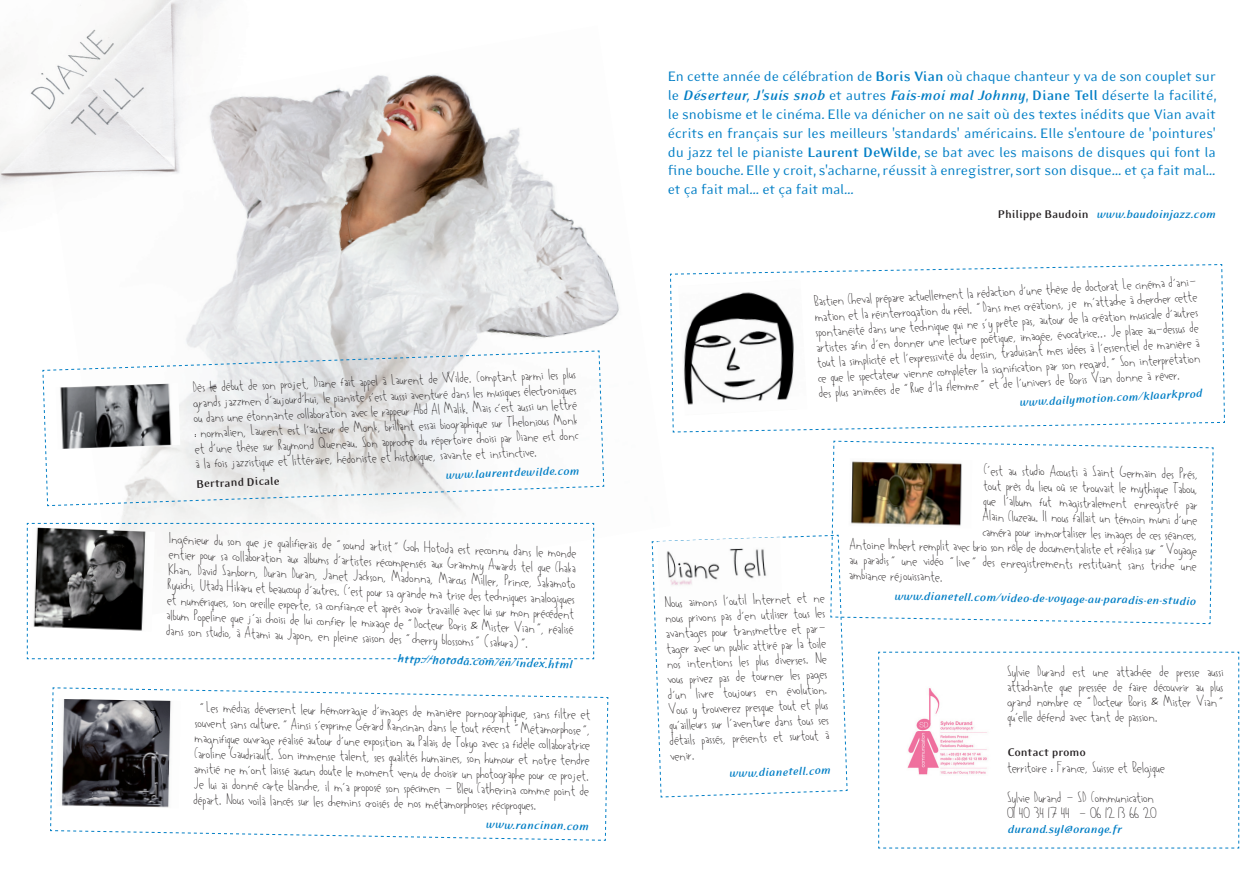
<style>
.page{position:relative;width:1259px;height:893px;background:#fff}
.page>*{position:absolute;margin:0;border:0;box-sizing:border-box;transform-origin:0 0}
.t1{font:15.75px/18.9px "Eidetic Modern";letter-spacing:-.01em;color:#007ec5;text-align:justify}
.t2{font:12.75px/15.3px "Kowalski";color:#231f20;text-align:justify}
.t3{font:italic 700 12.75px "Eidetic Modern";letter-spacing:-.01em;color:#007ec5}
.t4{font:700 12.75px "Eidetic Modern";color:#231f20}
.s1{font-weight:700}
.s2{font-weight:700;font-style:italic}
.s3{font-style:normal;color:#231f20}
</style>
<div class="page">
<img style="left:0;top:0;width:212px;height:546px">
<img style="left:44px;top:26px;width:576px;height:593px">
<svg style="left:42px;top:350px;width:562px;height:156px"></svg>
<svg style="left:27px;top:523px;width:567px;height:136px"></svg>
<svg style="left:50px;top:687px;width:558px;height:154px"></svg>
<img style="left:56px;top:699px;width:125px;height:109px">
<svg style="left:831px;top:440px;width:408px;height:409px"></svg>
<svg style="left:651px;top:534px;width:197px;height:264px"></svg>
<img style="left:657px;top:537px;width:125px;height:65px">
<svg style="left:670px;top:264px;width:555px;height:169px"></svg>
<p class="t2" style="left:193px;top:380px;width:385px;rotate:-2deg">Dès le début de son projet, Diane fait appel à Laurent de Wilde. Comptant parmi les plus grands jazzmen d’aujourd’hui, le pianiste s’est aussi aventuré dans les musiques électroniques ou dans une étonnante collaboration avec le rappeur Abd Al Malik. Mais c’est aussi un lettré : normalien, Laurent est l’auteur de Monk, brillant essai biographique sur Thelonious Monk et d’une thèse sur Raymond Queneau. Son approche du répertoire choisi par Diane est donc à la fois jazzistique et littéraire, hédoniste et historique, savante et instinctive.</p>
<p class="t4" style="left:196px;top:477px;width:86px;rotate:-2deg">Bertrand Dicale</p>
<p class="t3" style="left:445px;top:468px;width:136px;rotate:-2deg">www.laurentdewilde.com</p>
<p class="t2" style="left:170px;top:532px;width:409px;rotate:2deg">Ingénieur du son que je qualifierais de “sound artist” Goh Hotoda est reconnu dans le monde entier pour sa collaboration aux albums d’artistes récompensés aux Grammy Awards tel que Chaka Khan, David Sanborn, Duran Duran, Janet Jackson, Madonna, Marcus Miller, Prince, Sakamoto Ryuichi, Utada Hikaru et beaucoup d’autres. C’est pour sa grande maîtrise des techniques analogiques et numériques, son oreille experte, sa confiance et après avoir travaillé avec lui sur mon précédent album Popeline que j’ai choisi de lui confier le mixage de “Docteur Boris &amp; Mister Vian”, réalisé dans son studio, à Atami au Japon, en pleine saison des “cherry blossoms” (sakura)”.</p>
<p class="t3" style="left:397px;top:652px;width:177px;rotate:2deg">http://hotoda.com/en/index.html</p>
<p class="t2" style="left:195px;top:700px;width:397px;text-indent:5px;rotate:1deg">“Les médias déversent leur hémorragie d’images de manière pornographique, sans filtre et souvent sans culture.” Ainsi s’exprime Gérard Rancinan dans le tout récent “Métamorphose”, magnifique ouvrage réalisé autour d’une exposition au Palais de Tokyo avec sa fidèle collaboratrice Caroline Gaudriault. Son immense talent, ses qualités humaines, son humour et notre tendre amitié ne m’ont laissé aucun doute le moment venu de choisir un photographe pour ce projet.<br>Je lui ai donné carte blanche, il m’a proposé son spécimen - Bleu Catherina comme point de départ. Nous voilà lancés sur les chemins croisés de nos métamorphoses réciproques.</p>
<p class="t3" style="left:486px;top:818px;width:104px;rotate:1deg">www.rancinan.com</p>
<p class="t1" style="left:668px;top:67px;width:550px">En cette année de célébration de <span class="s1">Boris Vian</span> où chaque chanteur y va de son couplet sur le <span class="s2">Déserteur, J'suis snob</span> et autres <span class="s2">Fais-moi mal Johnny</span>, <span class="s1">Diane Tell</span> déserte la facilité, le snobisme et le cinéma. Elle va dénicher on ne sait où des textes inédits que Vian avait écrits en français sur les meilleurs 'standards' américains. Elle s'entoure de 'pointures' du jazz tel le pianiste <span class="s1">Laurent DeWilde</span>, se bat avec les maisons de disques qui font la fine bouche. Elle y croit, s'acharne, réussit à enregistrer, sort son disque… et ça fait mal… et ça fait mal… et ça fait mal…</p>
<p class="t3" style="left:998px;top:208px;width:219px"><span class="s3">Philippe Baudoin</span> www.baudoinjazz.com</p>
<p class="t2" style="left:814px;top:294px;width:384px;rotate:-3deg">Bastien Cheval prépare actuellement la rédaction d’une thèse de doctorat Le cinéma d’ani&shy;mation et la réinterrogation du réel. “Dans mes créations, je m’attache à chercher cette spontanéité dans une technique qui ne s’y prête pas, autour de la création musicale d’autres artistes afin d’en donner une lecture poétique, imagée, évocatrice... Je place au-dessus de tout la simplicité et l’expressivité du dessin, traduisant mes idées à l’essentiel de manière à ce que le spectateur vienne compléter la signification par son regard.” Son interprétation des plus animées de “Rue d’la flemme” et de l’univers de Boris Vian donne à rêver.</p>
<p class="t3" style="left:1019px;top:396px;width:185px;rotate:-3deg">www.dailymotion.com/klaarkprod</p>
<p class="t2" style="left:664px;top:596px;width:161px;rotate:-2deg">Nous aimons l’outil Internet et ne nous privons pas d’en utiliser tous les avantages pour transmettre et par&shy;tager avec un public attiré par la toile nos intentions les plus diverses. Ne vous privez pas de tourner les pages d’un livre toujours en évolution.<br>Vous y trouverez presque tout et plus qu’ailleurs sur l’aventure dans tous ses détails passés, présents et surtout à venir.</p>
<p class="t3" style="left:728px;top:767px;width:103px;rotate:-2deg">www.dianetell.com</p>
<p class="t2" style="left:984px;top:463px;width:216px;rotate:1deg">C’est au studio Acousti à Saint Germain des Prés,</p>
<p class="t2" style="left:983px;top:478px;width:216px;rotate:1deg">tout près du lieu où se trouvait le mythique Tabou,</p>
<p class="t2" style="left:983px;top:494px;width:216px;rotate:1deg">que l’album fut magistralement enregistré par</p>
<p class="t2" style="left:983px;top:509px;width:216px;rotate:1deg">Alain Cluzeau. Il nous fallait un témoin muni d’une</p>
<p class="t2" style="left:983px;top:524px;width:216px;rotate:1deg">caméra pour immortaliser les images de ces séances,</p>
<p class="t2" style="left:850px;top:537px;width:349px;rotate:1deg">Antoine Imbert remplit avec brio son rôle de documentaliste et réalisa sur “Voyage</p>
<p class="t2" style="left:849px;top:553px;width:349px;rotate:1deg">au paradis” une vidéo “live” des enregistrements restituant sans triche une</p>
<p class="t2" style="left:849px;top:568px;width:96px;rotate:1deg">ambiance réjouissante.</p>
<p class="t3" style="left:894px;top:589px;width:303px;rotate:1deg">www.dianetell.com/video-de-voyage-au-paradis-en-studio</p>
<p class="t2" style="left:1007px;top:664px;width:218px">Sylvie Durand est une attachée de presse aussi attachante que pressée de faire découvrir au plus grand nombre ce “Docteur Boris &amp; Mister Vian” qu’elle défend avec tant de passion.</p>
<p class="t4" style="left:1007px;top:746px;width:80px">Contact promo</p>
<p class="t2" style="left:1007px;top:760px;width:159px">territoire : France, Suisse et Belgique</p>
<p class="t2" style="left:1007px;top:791px;width:151px">Sylvie Durand - SD Communication<br>01 40 34 17 44 - 06 12 13 66 20</p>
<p class="t3" style="left:1007px;top:822px;width:116px">durand.syl@orange.fr</p>
</div>
